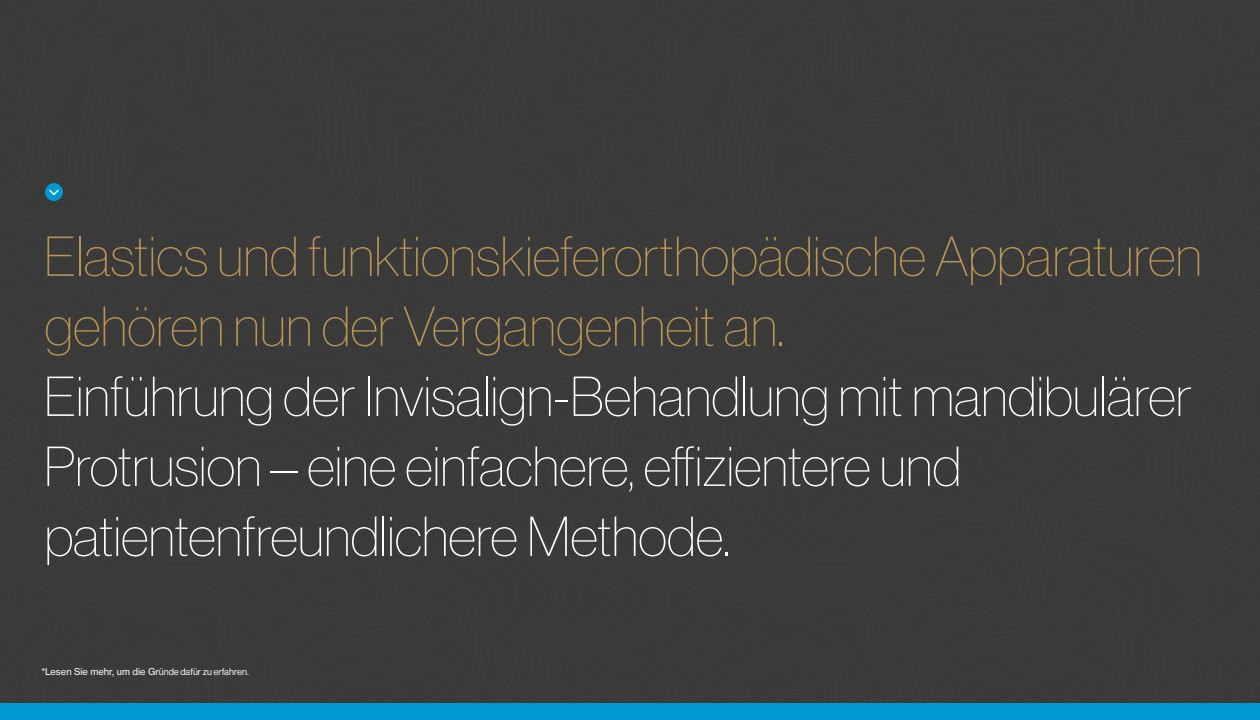
<style>
.page{position:relative;width:1260px;height:720px;background:#fff}
.page>*{position:absolute;margin:0;border:0;box-sizing:border-box;transform-origin:0 0}
.t1{font:55px/70px "N Haas Grotesk DS Pro 25 Th";color:#fff}
.t2{font:55px/70px "N Haas Grotesk DS Pro 25 Th";color:#b99454}
.t3{font:9.38px "N Haas Grotesk TX Pro 55 Rg";color:#fff}
.s1{font-family:"N Haas Grotesk DS Pro 55 Rg"}
</style>
<div class="page">
<div style="left:730px;top:368px;width:333px;height:36px;background:#393a39"></div>
<div style="left:1063px;top:269px;width:197px;height:135px;background:#393a39"></div>
<div style="left:730px;top:325px;width:371px;height:43px;background:#393a39"></div>
<div style="left:0;top:269px;width:75px;height:135px;background:#393a39"></div>
<div style="left:40px;top:287px;width:690px;height:117px;background:#393a39"></div>
<div style="left:75px;top:330px;width:547px;height:74px;background:#393a39"></div>
<div style="left:0;top:404px;width:1260px;height:299px;background:#393a39"></div>
<div style="left:424px;top:189px;width:735px;height:136px;background:#393a39"></div>
<div style="left:1155px;top:0;width:105px;height:264px;background:#393a39"></div>
<div style="left:1111px;top:0;width:50px;height:189px;background:#393a39"></div>
<div style="left:75px;top:0;width:1036px;height:291px;background:#393a39"></div>
<div style="left:544px;top:0;width:225px;height:243px;background:#393a39"></div>
<div style="left:0;top:0;width:127px;height:243px;background:#393a39"></div>
<div style="left:0;top:703px;width:1260px;height:17px;background:#0098d1"></div>
<p class="t2" style="left:44px;top:221px;width:1160px">Elastics und funktionskieferorthopädische Apparaturen gehören nun der Vergangenheit an.</p>
<p class="t1" style="left:44px;top:362px;width:1149px">Einführung der Invisalign-Behandlung mit mandibulärer<br>Protrusion – eine einfachere, effizientere und patientenfreundlichere Methode.</p>
<p class="t3" style="left:41px;top:666px;width:209px">*Lesen Sie mehr, um die Gr<span class="s1">ünde dafür zu erfahren.</span></p>
</div>
